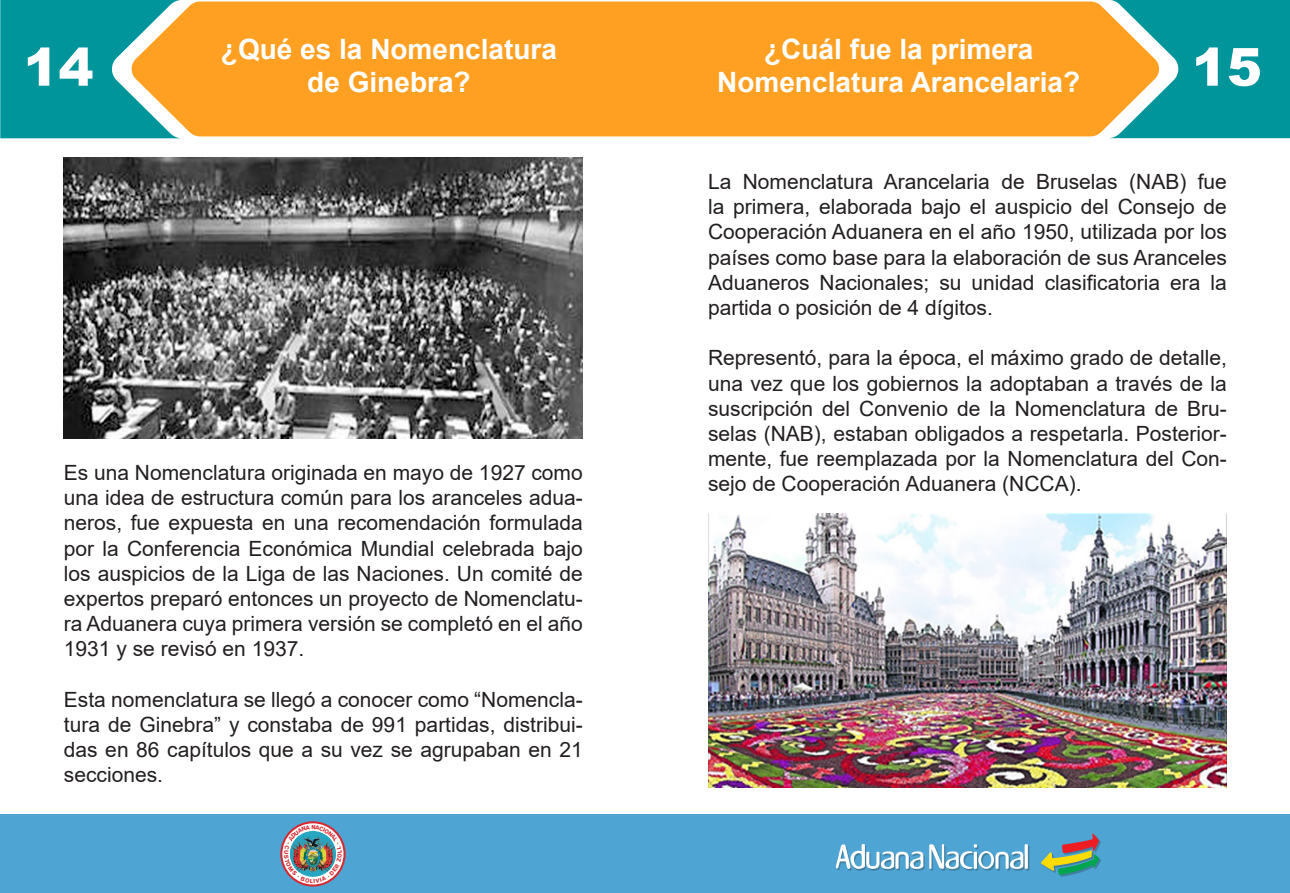
<style>
.page{position:relative;width:1290px;height:893px;background:#fff}
.page>*{position:absolute;margin:0;border:0;box-sizing:border-box;transform-origin:0 0}
.t1{font:900 52.5px "Arial";color:#fff}
.t2{font:700 28px "Arial";color:#fff}
.t3{font:21px/25.2px "Arial";color:#231f20;text-align:justify}
</style>
<div class="page">
<div style="left:0;top:814px;width:1290px;height:79px;background:#4ea4d3"></div>
<div style="left:837px;top:835px;width:264px;height:42px;background:#231f20;opacity:.28"></div>
<svg style="left:1024px;top:844px;width:4px;height:25px"></svg>
<svg style="left:835px;top:844px;width:88px;height:25px"></svg>
<svg style="left:929px;top:844px;width:94px;height:25px"></svg>
<svg style="left:1041px;top:833px;width:58px;height:42px"></svg>
<div style="left:0;top:0;width:123px;height:138px;background:#00949b"></div>
<div style="left:1167px;top:0;width:123px;height:138px;background:#00949b"></div>
<svg style="left:123px;top:0;width:1044px;height:139px;background:#f4a433"></svg>
<img style="left:63px;top:157px;width:519px;height:281px">
<img style="left:709px;top:514px;width:517px;height:273px">
<img style="left:280px;top:821px;width:66px;height:65px">
<p class="t2" style="left:221px;top:29px;width:338px">¿Qué es la Nomenclatura</p>
<p class="t2" style="left:307px;top:63px;width:165px">de Ginebra?</p>
<p class="t2" style="left:764px;top:29px;width:271px">¿Cuál fue la primera</p>
<p class="t2" style="left:717px;top:63px;width:365px">Nomenclatura Arancelaria?</p>
<p class="t1" style="left:24px;top:29px;width:72px">14</p>
<p class="t1" style="left:1192px;top:29px;width:72px">15</p>
<p class="t3" style="left:64px;top:460px;width:520px">Es una Nomenclatura originada en mayo de 1927 como una idea de estructura común para los aranceles adua&shy;neros, fue expuesta en una recomendación formulada por la Conferencia Económica Mundial celebrada bajo los auspicios de la Liga de las Naciones. Un comité de expertos preparó entonces un proyecto de Nomenclatu&shy;ra Aduanera cuya primera versión se completó en el año 1931 y se revisó en 1937.</p>
<p class="t3" style="left:64px;top:687px;width:520px">Esta nomenclatura se llegó a conocer como “Nomencla&shy;tura de Ginebra” y constaba de 991 partidas, distribui&shy;das en 86 capítulos que a su vez se agrupaban en 21 secciones.</p>
<p class="t3" style="left:708px;top:169px;width:520px">La Nomenclatura Arancelaria de Bruselas (NAB) fue la primera, elaborada bajo el auspicio del Consejo de Cooperación Aduanera en el año 1950, utilizada por los países como base para la elaboración de sus Aranceles Aduaneros Nacionales; su unidad clasificatoria era la partida o posición de 4 dígitos.</p>
<p class="t3" style="left:708px;top:345px;width:520px">Representó, para la época, el máximo grado de detalle, una vez que los gobiernos la adoptaban a través de la suscripción del Convenio de la Nomenclatura de Bru&shy;selas (NAB), estaban obligados a respetarla. Posterior&shy;mente, fue reemplazada por la Nomenclatura del Con&shy;sejo de Cooperación Aduanera (NCCA).</p>
</div>
